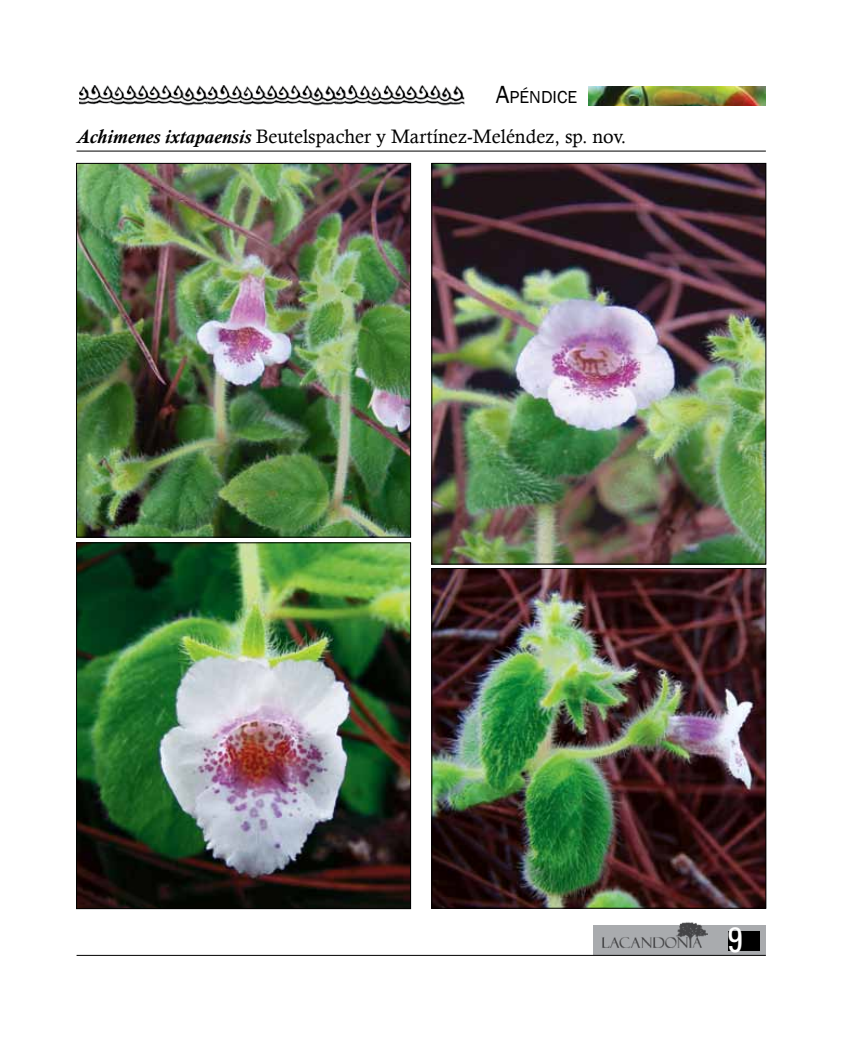
<style>
.page{position:relative;width:851px;height:1063px;background:#fff}
.page>*{position:absolute;margin:0;border:0;box-sizing:border-box;transform-origin:0 0}
.t1{font:condensed 34.5px "Univers";color:#fff}
.t2{font:19.5px "Calisto";color:#000}
.t3{font:17.85px "Franklin Gothic";color:#000}
.s1{font-size:25.5px}
.s2{font-weight:700;font-style:italic}
</style>
<div class="page">
<div style="left:592px;top:925px;width:173px;height:30px;background:#a9abae"></div>
<div style="left:728px;top:931px;width:31px;height:19px;background:#000"></div>
<hr style="left:76px;top:955px;width:689px;height:1px;background:#000">
<img style="left:602px;top:922px;width:105px;height:26px">
<img style="left:433px;top:165px;width:331px;height:397px">
<div style="left:431px;top:163px;width:335px;height:401px;border:1px solid #000"></div>
<img style="left:78px;top:165px;width:331px;height:371px">
<div style="left:76px;top:163px;width:335px;height:375px;border:1px solid #000"></div>
<img style="left:78px;top:544px;width:331px;height:363px">
<div style="left:76px;top:542px;width:335px;height:367px;border:1px solid #000"></div>
<img style="left:433px;top:570px;width:331px;height:337px">
<div style="left:431px;top:568px;width:335px;height:341px;border:1px solid #000"></div>
<img style="left:588px;top:87px;width:177px;height:19px">
<img style="left:336px;top:86px;width:128px;height:20px">
<img style="left:208px;top:86px;width:128px;height:20px">
<img style="left:79px;top:86px;width:129px;height:20px">
<hr style="left:76px;top:151px;width:689px;height:1px;background:#000">
<p class="t3" style="left:496px;top:87px;width:83px"><span class="s1">A</span>PÉNDICE</p>
<p class="t2" style="left:76px;top:125px;width:551px"><span class="s2">Achimenes ixtapaensis</span> Beutelspacher y Martínez-Meléndez, sp. nov.</p>
<h1 class="t1" style="left:727px;top:918px;width:17px">9</h1>
</div>
